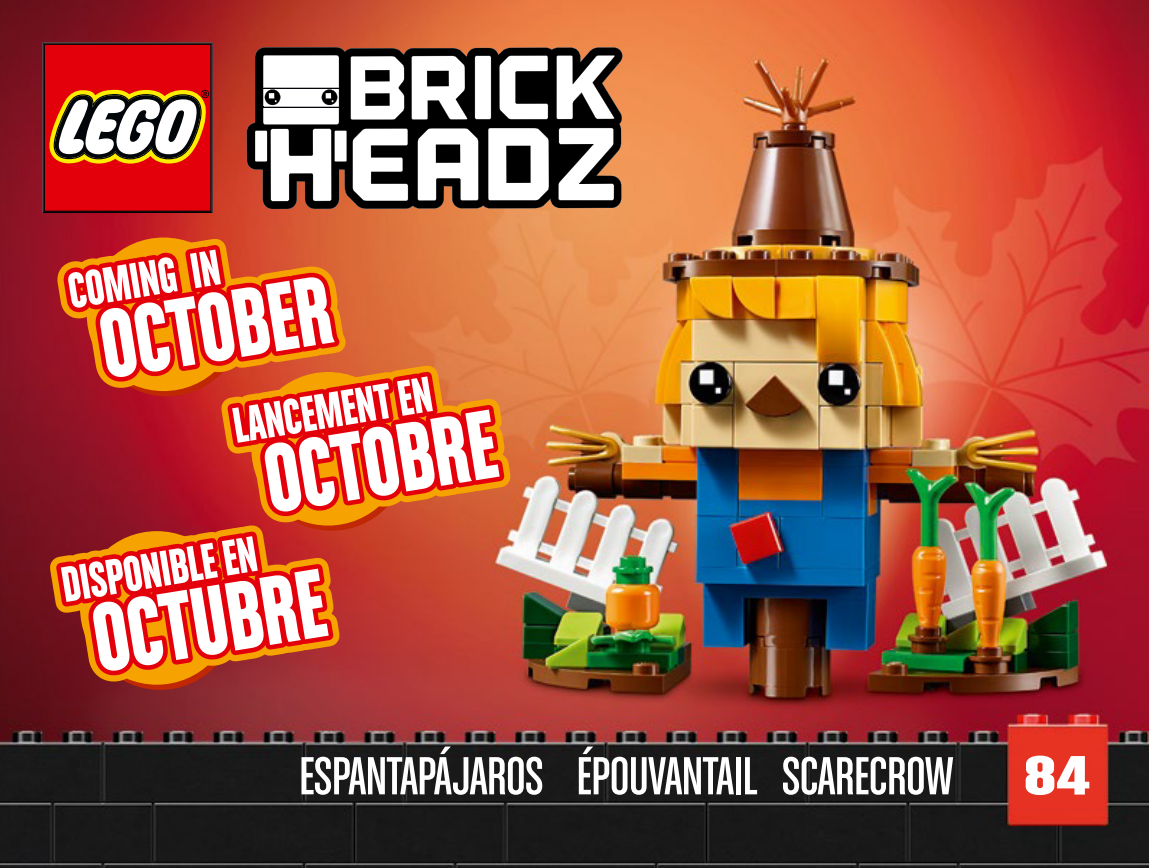
<style>
.page{position:relative;width:1149px;height:868px;background:#fff}
.page>*{position:absolute;margin:0;border:0;box-sizing:border-box;transform-origin:0 0}
.t1{font:700 103.8px "LEGO Chalet Comprime 60";color:#fff;scale:.89 1}
.t2{font:57px "LEGO Chalet Comprime 60";letter-spacing:-.01em;color:#fff}
.t3{font:700 53.4px "LEGO Chalet Comprime 60";color:#fff;scale:.89 1}
.s1{font-family:"LEGO Chalet Comprime 80";font-weight:700;font-size:59.1px}
</style>
<div class="page">
<img style="left:0;top:0;width:1148px;height:867px">
<svg style="left:247px;top:47px;width:375px;height:162px;background:#3f2015"></svg>
<svg style="left:556px;top:55px;width:58px;height:64px"></svg>
<svg style="left:558px;top:128px;width:56px;height:72px"></svg>
<svg style="left:255px;top:55px;width:294px;height:146px"></svg>
<img style="left:43px;top:43px;width:169px;height:170px">
<svg style="left:44px;top:44px;width:167px;height:168px"></svg>
<svg style="left:47px;top:222px;width:477px;height:469px;background:#d03b1f"></svg>
<p class="t3" style="left:64px;top:260px;width:173px;rotate:-9deg">COMING IN</p>
<h1 class="t1" style="left:92px;top:285px;width:262px;rotate:-9deg">OCTOBER</h1>
<p class="t3" style="left:228px;top:394px;width:227px;rotate:-9deg">LANCEMENT EN</p>
<h1 class="t1" style="left:256px;top:419px;width:262px;rotate:-9deg">OCTOBRE</h1>
<p class="t3" style="left:57px;top:553px;width:223px;rotate:-9deg">DISPONIBLE EN</p>
<h1 class="t1" style="left:85px;top:578px;width:263px;rotate:-9deg">OCTUBRE</h1>
<p class="t2" style="left:299px;top:744px;width:792px">ESPANTAPÁJAROS ÉPOUVANTAIL SCARECROW <span class="s1">84</span></p>
</div>
